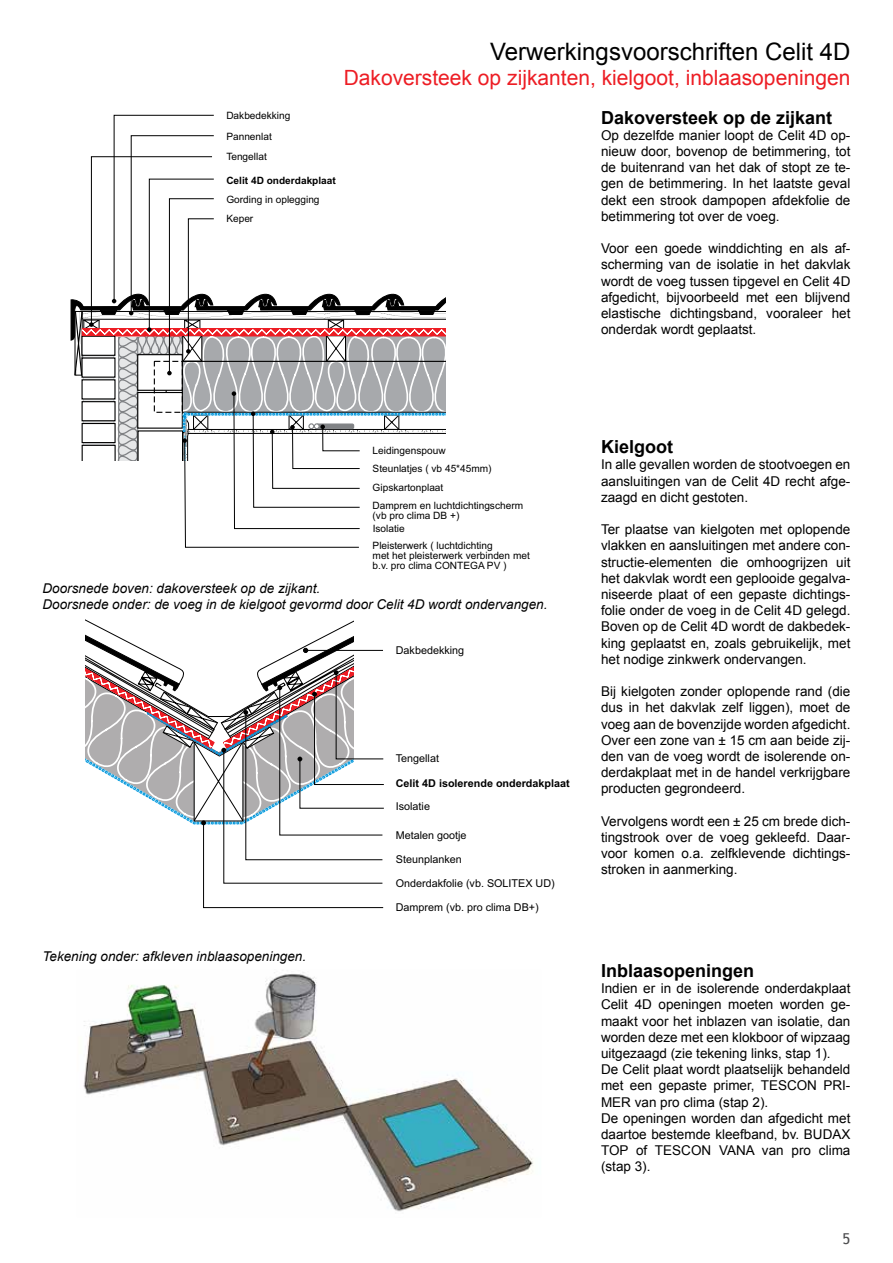
<style>
.page{position:relative;width:893px;height:1263px;background:#fff}
.page>*{position:absolute;margin:0;border:0;box-sizing:border-box;transform-origin:0 0}
.t1{font:24px "Arial";color:#000}
.t2{font:21px "Arial";color:#ed1d24}
.t3{font:700 18px "Arial";color:#000}
.t4{font:15px "Trebuchet MS";color:#4d4d4f}
.t5{font:13.5px/16.2px "Arial";color:#000;text-align:justify}
.t6{font:italic 13.5px/16.2px "Arial";color:#000}
.t7{font:10.8px/23.2px "Arial";color:#000}
.t8{font:700 10.8px "Arial";color:#000}
.t9{font:10.05px/20.7px "Arial";color:#000}
.t10{font:700 10.05px "Arial";color:#000}
</style>
<div class="page">
<img style="left:83px;top:972px;width:450px;height:240px">
<svg style="left:71px;top:115px;width:375px;height:433px"></svg>
<svg style="left:85px;top:619px;width:299px;height:289px"></svg>
<div style="left:406px;top:523px;width:113px;height:18px;background:#fff"></div>
<p class="t9" style="left:226px;top:106px;width:66px">Dakbedekking<br>Pannenlat<br>Tengellat</p>
<p class="t10" style="left:226px;top:177px;width:111px">Celit 4D onderdakplaat</p>
<p class="t9" style="left:226px;top:191px;width:95px;line-height:18.9px">Gording in oplegging<br>Keper</p>
<h1 class="t1" style="left:490px;top:36px;width:362px">Verwerkingsvoorschriften Celit 4D</h1>
<h2 class="t2" style="left:344px;top:64px;width:508px">Dakoversteek op zijkanten, kielgoot, inblaasopeningen</h2>
<h3 class="t3" style="left:601px;top:105px;width:233px">Dakoversteek op de zijkant</h3>
<p class="t5" style="left:601px;top:127px;width:251px">Op dezelfde manier loopt de Celit 4D op&shy;nieuw door, bovenop de betimmering, tot de buitenrand van het dak of stopt ze te&shy;gen de betimmering. In het laatste geval dekt een strook dampopen afdekfolie de betimmering tot over de voeg.</p>
<p class="t5" style="left:601px;top:241px;width:251px">Voor een goede winddichting en als af&shy;scherming van de isolatie in het dakvlak wordt de voeg tussen tipgevel en Celit 4D afgedicht, bijvoorbeeld met een blijvend elastische dichtingsband, vooraleer het onderdak wordt geplaatst.</p>
<p class="t9" style="left:373px;top:441px;width:75px">Leidingenspouw</p>
<p class="t9" style="left:373px;top:479px;width:152px;line-height:18.6px">Gipskartonplaat<br>Damprem en luchtdichtingscherm</p>
<p class="t9" style="left:373px;top:506px;width:88px">(vb pro clima DB +)</p>
<p class="t9" style="left:373px;top:542px;width:159px;line-height:9.8px">Pleisterwerk ( luchtdichting<br>met het pleisterwerk verbinden met b.v. pro clima CONTEGA PV )</p>
<p class="t9" style="left:373px;top:459px;width:121px">Steunlatjes ( vb 45*45mm)</p>
<p class="t6" style="left:43px;top:580px;width:506px">Doorsnede boven: dakoversteek op de zijkant.<br>Doorsnede onder: de voeg in de kielgoot gevormd door Celit 4D wordt ondervangen.</p>
<p class="t7" style="left:396px;top:639px;width:70px">Dakbedekking</p>
<p class="t7" style="left:396px;top:747px;width:45px">Tengellat</p>
<p class="t8" style="left:396px;top:779px;width:175px">Celit 4D isolerende onderdakplaat</p>
<p class="t6" style="left:43px;top:949px;width:265px">Tekening onder: afkleven inblaasopeningen.</p>
<p class="t7" style="left:396px;top:825px;width:72px">Metalen gootje</p>
<p class="t7" style="left:396px;top:849px;width:160px">Steunplanken<br>Onderdakfolie (vb. SOLITEX UD)</p>
<p class="t7" style="left:396px;top:896px;width:144px">Damprem (vb. pro clima DB+)</p>
<h3 class="t3" style="left:601px;top:435px;width:73px">Kielgoot</h3>
<p class="t5" style="left:601px;top:457px;width:251px">In alle gevallen worden de stootvoegen en aansluitingen van de Celit 4D recht afge&shy;zaagd en dicht gestoten.</p>
<p class="t5" style="left:601px;top:521px;width:251px">Ter plaatse van kielgoten met oplopende vlakken en aansluitingen met andere con&shy;structie-elementen die omhoogrijzen uit het dakvlak wordt een geplooide gegalva&shy;niseerde plaat of een gepaste dichtings&shy;folie onder de voeg in de Celit 4D gelegd.<br>Boven op de Celit 4D wordt de dakbedek&shy;king geplaatst en, zoals gebruikelijk, met het nodige zinkwerk ondervangen.</p>
<p class="t5" style="left:601px;top:683px;width:251px">Bij kielgoten zonder oplopende rand (die dus in het dakvlak zelf liggen), moet de voeg aan de bovenzijde worden afgedicht.<br>Over een zone van ± 15 cm aan beide zij&shy;den van de voeg wordt de isolerende on&shy;derdakplaat met in de handel verkrijgbare producten gegrondeerd.</p>
<p class="t5" style="left:601px;top:813px;width:251px">Vervolgens wordt een ± 25 cm brede dich&shy;tingstrook over de voeg gekleefd. Daar&shy;voor komen o.a. zelfklevende dichtings&shy;stroken in aanmerking.</p>
<h3 class="t3" style="left:601px;top:959px;width:155px">Inblaasopeningen</h3>
<p class="t5" style="left:601px;top:980px;width:251px;text-align:left">Indien er in de isolerende onderdakplaat Celit 4D openingen moeten worden ge&shy;maakt voor het inblazen van isolatie, dan worden deze met een klokboor of wipzaag uitgezaagd (zie tekening links, stap 1).<br>De Celit plaat wordt plaatselijk behandeld met een gepaste primer, TESCON PRI-MER van pro clima (stap 2).<br>De openingen worden dan afgedicht met daartoe bestemde kleefband, bv. BUDAX TOP of TESCON VANA van pro clima (stap 3).</p>
<p class="t4" style="left:843px;top:1230px;width:9px">5</p>
</div>
